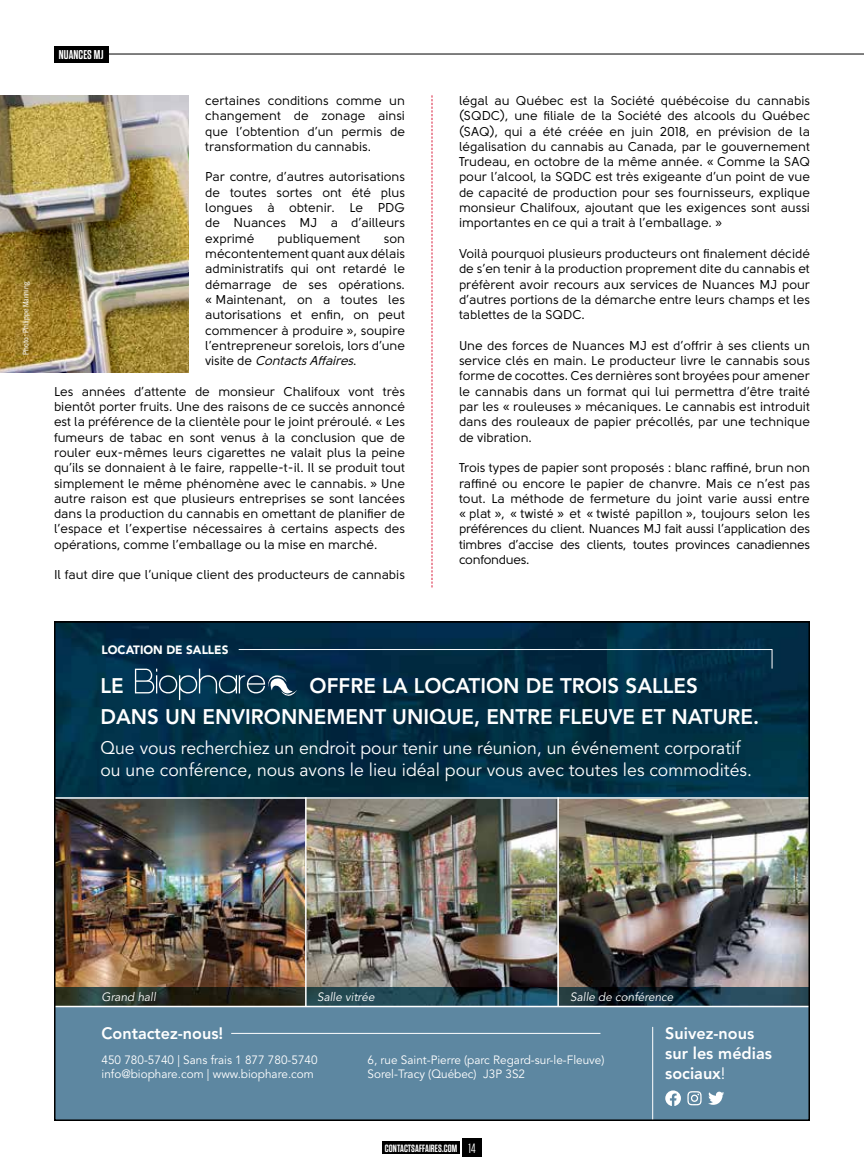
<style>
.page{position:relative;width:864px;height:1175px;background:#fff}
.page>*{position:absolute;margin:0;border:0;box-sizing:border-box;transform-origin:0 0}
.t1{font:800 21px/31.5px "Avenir";color:#fff}
.t2{font:18px/21.6px "Avenir";color:#fff}
.t3{font:800 16.5px/19.8px "Avenir";color:#fff}
.t4{font:12.75px/15.3px "Solomon Sans Normal";color:#000;text-align:justify}
.t5{font:600 12.75px "Tungsten";letter-spacing:.01em;color:#fff}
.t6{font:12px/14.4px "Avenir";color:#fff}
.t7{font:italic 12px "Avenir";color:#fff}
.t8{font:900 12px "Avenir";color:#fff}
.t9{font:600 10.5px "Tungsten";letter-spacing:.01em;color:#fff}
.t10{font:7.5px "Benton Sans Cond";color:#fff}
.s1{font-style:italic}
.s2{font-weight:400;font-size:13.5px}
.s3{font-weight:400}
</style>
<div class="page">
<div style="left:382px;top:1141px;width:78px;height:13px;background:#000"></div>
<div style="left:463px;top:1138px;width:19px;height:19px;background:#000"></div>
<hr style="left:54px;top:54px;width:810px;height:1px;background:#000">
<img style="left:57px;top:624px;width:750px;height:363px">
<div style="left:54px;top:1007px;width:756px;height:113px;background:#5d87a1"></div>
<hr style="left:231px;top:1033px;width:369px;height:1px;background:#fff">
<hr style="left:652px;top:1026px;width:1px;height:94px;background:#fff">
<svg style="left:665px;top:1090px;width:16px;height:16px"></svg>
<svg style="left:687px;top:1091px;width:15px;height:14px"></svg>
<svg style="left:708px;top:1091px;width:16px;height:13px"></svg>
<svg style="left:135px;top:648px;width:638px;height:52px;background:#0b334c"></svg>
<img style="left:57px;top:987px;width:750px;height:18px">
<hr style="left:305px;top:797px;width:2px;height:209px;background:#fff">
<hr style="left:557px;top:797px;width:2px;height:209px;background:#fff">
<hr style="left:54px;top:797px;width:756px;height:1px;background:#fff">
<svg style="left:432px;top:95px;width:1px;height:492px"></svg>
<img style="left:0;top:95px;width:188px;height:278px">
<div style="left:54px;top:46px;width:55px;height:16px;background:#000"></div>
<p class="t10" style="left:21px;top:355px;width:75px;rotate:-90deg">Photo : Philippe Manning</p>
<p class="t5" style="left:59px;top:48px;width:46px">NUANCES MJ</p>
<p class="t4" style="left:205px;top:93px;width:201px">certaines conditions comme un changement de zonage ainsi que l’obtention d’un permis de transformation du cannabis.</p>
<p class="t4" style="left:205px;top:169px;width:201px">Par contre, d’autres autorisations de toutes sortes ont été plus longues à obtenir. Le PDG de Nuances MJ a d’ailleurs exprimé</p>
<p class="t4" style="left:278px;top:231px;width:85px">publiquement</p>
<p class="t4" style="left:205px;top:231px;width:201px;text-indent:179px">son mécontentement quant aux délais administratifs qui ont retardé le démarrage de ses opérations. « Maintenant, on a toutes les autorisations et enfin, on peut commencer à produire », soupire l’entrepreneur sorelois, lors d’une v i s i t e d e <span class="s1">ContactsAffaires</span>.</p>
<p class="t4" style="left:54px;top:384px;width:353px">Les années d’attente de monsieur Chalifoux vont très bientôt porter fruits. Une des raisons de ce succès annoncé est la préférence de la clientèle pour le joint préroulé. « Les fumeurs de tabac en sont venus à la conclusion que de rouler eux-mêmes leurs cigarettes ne valait plus la peine qu’ils se donnaient à le faire, rappelle-t-il. Il se produit tout simplement le même phénomène avec le cannabis. » Une autre raison est que plusieurs entreprises se sont lancées dans la production du cannabis en omettant de planifier de l’espace et l’expertise nécessaires à certains aspects des opérations, comme l’emballage ou la mise en marché.</p>
<p class="t4" style="left:54px;top:567px;width:352px">Il faut dire que l’unique client des producteurs de cannabis</p>
<p class="t4" style="left:459px;top:93px;width:353px">légal au Québec est la Société québécoise du cannabis (SQDC), une filiale de la Société des alcools du Québec (SAQ), qui a été créée en juin 2018, en prévision de la légalisation du cannabis au Canada, par le gouvernement Trudeau, en octobre de la même année. « Comme la SAQ pour l’alcool, la SQDC est très exigeante d’un point de vue de capacité de production pour ses fournisseurs, explique monsieur Chalifoux, ajoutant que les exigences sont aussi importantes en ce qui a trait à l’emballage. »</p>
<p class="t4" style="left:459px;top:246px;width:353px">Voilà pourquoi plusieurs producteurs ont finalement décidé de s’en tenir à la production proprement dite du cannabis et préfèrent avoir recours aux services de Nuances MJ pour d’autres portions de la démarche entre leurs champs et les tablettes de la SQDC.</p>
<p class="t4" style="left:459px;top:338px;width:353px">Une des forces de Nuances MJ est d’offrir à ses clients un service clés en main. Le producteur livre le cannabis sous forme de cocottes. Ces dernières sont broyées pour amener le cannabis dans un format qui lui permettra d’être traité par les « rouleuses » mécaniques. Le cannabis est introduit dans des rouleaux de papier précollés, par une technique de vibration.</p>
<p class="t4" style="left:459px;top:460px;width:353px">Trois types de papier sont proposés : blanc raffiné, brun non raffiné ou encore le papier de chanvre. Mais ce n’est pas tout. La méthode de fermeture du joint varie aussi entre « plat », « twisté » et « twisté papillon », toujours selon les préférences du client. Nuances MJ fait aussi l’application des timbres d’accise des clients, toutes provinces canadiennes confondues.</p>
<p class="t8" style="left:102px;top:642px;width:128px">LOCATION DE SALLES</p>
<h1 class="t1" style="left:100px;top:669px;width:660px;text-indent:209px">OFFRE LA LOCATION DE TROIS SALLES<br>DANS UN ENVIRONNEMENT UNIQUE, ENTRE FLEUVE ET NATURE.</h1>
<h2 class="t2" style="left:100px;top:737px;width:653px">Que vous recherchiez un endroit pour tenir une réunion, un événement corporatif ou une conférence, nous avons le lieu idéal pour vous avec toutes les commodités.</h2>
<h1 class="t1" style="left:100px;top:669px;width:25px">LE</h1>
<p class="t7" style="left:102px;top:990px;width:56px">Grand hall</p>
<p class="t7" style="left:317px;top:990px;width:59px">Salle vitrée</p>
<p class="t7" style="left:570px;top:990px;width:105px">Salle de conférence</p>
<p class="t3" style="left:102px;top:1023px;width:123px">Contactez-nous!</p>
<p class="t6" style="left:102px;top:1052px;width:218px">450 780-5740 | Sans frais 1 877 780-5740 info@biophare.com | www.biophare.com</p>
<p class="t6" style="left:368px;top:1052px;width:238px">6, rue Saint-Pierre (parc Regard-sur-le-Fleuve)<br>Sorel-Tracy (Québec) J3P 3S2</p>
<p class="t9" style="left:385px;top:1142px;width:92px">CONTACTSAFFAIRES.COM <span class="s2">14</span></p>
<p class="t3" style="left:665px;top:1023px;width:108px">Suivez-nous sur les médias sociaux<span class="s3">!</span></p>
</div>
